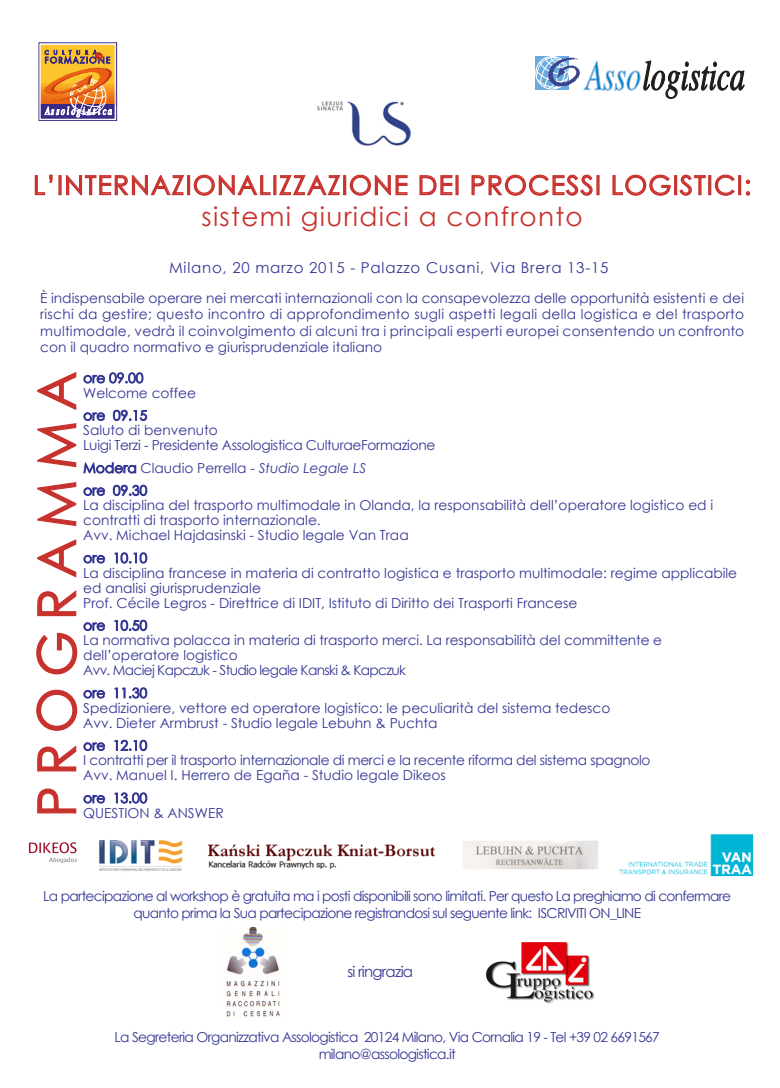
<style>
.page{position:relative;width:780px;height:1088px;background:#fff}
.page>*{position:absolute;margin:0;border:0;box-sizing:border-box;transform-origin:0 0}
.t1{font:26.25px/31.5px "Century Gothic";letter-spacing:.05em;color:#c8322e;text-align:center}
.t2{font:15px "Century Gothic";letter-spacing:.05em;color:#343694}
.t3{font:15px "Century Gothic";letter-spacing:-.05em;color:#343694}
.t4{font:13.75px/15px "Century Gothic";color:#343694}
.t5{font:13.75px/16.5px "Century Gothic";letter-spacing:-.05em;color:#343694;text-align:center}
.t6{font:13.75px/15px "Century Gothic";letter-spacing:-.025em;color:#343694}
.s1{font-style:italic}
</style>
<div class="page">
<svg style="left:34px;top:174px;width:19px;height:22px"></svg>
<div style="left:58px;top:175px;width:4px;height:20px;border:1px solid #c8322e"></div>
<svg style="left:66px;top:175px;width:118px;height:21px"></svg>
<div style="left:187px;top:175px;width:3px;height:20px;border:1px solid #c8322e"></div>
<svg style="left:193px;top:174px;width:78px;height:22px"></svg>
<div style="left:273px;top:175px;width:3px;height:20px;border:1px solid #c8322e"></div>
<svg style="left:279px;top:175px;width:62px;height:21px"></svg>
<div style="left:343px;top:175px;width:3px;height:20px;border:1px solid #c8322e"></div>
<svg style="left:349px;top:174px;width:59px;height:22px"></svg>
<svg style="left:419px;top:175px;width:34px;height:21px"></svg>
<div style="left:455px;top:175px;width:3px;height:20px;border:1px solid #c8322e"></div>
<svg style="left:471px;top:174px;width:122px;height:22px"></svg>
<svg style="left:612px;top:174px;width:59px;height:22px"></svg>
<div style="left:674px;top:175px;width:3px;height:20px;border:1px solid #c8322e"></div>
<svg style="left:679px;top:174px;width:27px;height:22px"></svg>
<div style="left:708px;top:175px;width:3px;height:20px;border:1px solid #c8322e"></div>
<svg style="left:714px;top:174px;width:21px;height:22px"></svg>
<div style="left:738px;top:175px;width:3px;height:20px;border:1px solid #c8322e"></div>
<svg style="left:745px;top:179px;width:6px;height:17px"></svg>
<svg style="left:535px;top:56px;width:209px;height:43px"></svg>
<svg style="left:39px;top:42px;width:78px;height:79px"></svg>
<svg style="left:42px;top:46px;width:71px;height:58px"></svg>
<div style="left:40px;top:104px;width:75px;height:15px;background:#372b85"></div>
<div style="left:40px;top:44px;width:75px;height:76px;border:1px solid #fff"></div>
<svg style="left:43px;top:49px;width:69px;height:72px"></svg>
<img style="left:317px;top:101px;width:94px;height:45px">
<svg style="left:37px;top:788px;width:40px;height:26px"></svg>
<svg style="left:37px;top:745px;width:40px;height:27px"></svg>
<svg style="left:37px;top:539px;width:40px;height:39px"></svg>
<svg style="left:37px;top:482px;width:40px;height:45px"></svg>
<svg style="left:37px;top:423px;width:40px;height:45px"></svg>
<svg style="left:37px;top:371px;width:40px;height:39px"></svg>
<svg style="left:83px;top:372px;width:61px;height:12px"></svg>
<svg style="left:83px;top:412px;width:22px;height:9px"></svg>
<svg style="left:113px;top:409px;width:34px;height:12px"></svg>
<svg style="left:83px;top:462px;width:53px;height:12px"></svg>
<svg style="left:83px;top:487px;width:22px;height:9px"></svg>
<svg style="left:113px;top:484px;width:34px;height:12px"></svg>
<svg style="left:83px;top:555px;width:22px;height:9px"></svg>
<svg style="left:114px;top:552px;width:33px;height:12px"></svg>
<svg style="left:36px;top:590px;width:69px;height:85px"></svg>
<svg style="left:114px;top:619px;width:33px;height:12px"></svg>
<svg style="left:36px;top:689px;width:69px;height:42px"></svg>
<svg style="left:114px;top:687px;width:33px;height:12px"></svg>
<svg style="left:83px;top:742px;width:22px;height:9px"></svg>
<svg style="left:114px;top:739px;width:33px;height:12px"></svg>
<svg style="left:83px;top:795px;width:22px;height:9px"></svg>
<svg style="left:114px;top:792px;width:33px;height:12px"></svg>
<img style="left:221px;top:926px;width:62px;height:91px">
<img style="left:486px;top:942px;width:109px;height:62px">
<img style="left:99px;top:840px;width:84px;height:31px">
<img style="left:207px;top:844px;width:229px;height:25px">
<img style="left:463px;top:841px;width:135px;height:28px">
<img style="left:28px;top:842px;width:49px;height:22px">
<img style="left:619px;top:834px;width:134px;height:42px">
<h1 class="t1" style="left:33px;top:169px;width:719px">L’INTERNAZIONALIZZAZIONE DEI PROCESSI LOGISTICI: sistemi giuridici a confronto</h1>
<p class="t2" style="left:169px;top:257px;width:441px">Milano, 20 marzo 2015 - Palazzo Cusani, Via Brera 13-15</p>
<p class="t4" style="left:40px;top:289px;width:705px;line-height:16.5px;text-align:justify">È indispensabile operare nei mercati internazionali con la consapevolezza delle opportunità esistenti e dei rischi da gestire; questo incontro di approfondimento sugli aspetti legali della logistica e del trasporto multimodale, vedrà il coinvolgimento di alcuni tra i principali esperti europei consentendo un confronto con il quadro normativo e giurisprudenziale italiano</p>
<p class="t4" style="left:83px;top:370px;width:114px">ore 09.00<br>Welcome coffee</p>
<p class="t6" style="left:83px;top:408px;width:353px">ore 09.15<br>Saluto di benvenuto<br>Luigi Terzi - Presidente Assologistica CulturaeFormazione</p>
<p class="t4" style="left:83px;top:456px;width:284px;line-height:22.5px">Modera Claudio Perrella - <span class="s1">Studio Legale LS </span>ore 09.30</p>
<p class="t4" style="left:83px;top:498px;width:631px">La disciplina del trasporto multimodale in Olanda, la responsabilità dell’operatore logistico ed i contratti di trasporto internazionale.<br>Avv. Michael Hajdasinski - Studio legale Van Traa</p>
<p class="t4" style="left:83px;top:550px;width:655px">ore 10.10<br>La disciplina francese in materia di contratto logistica e trasporto multimodale: regime applicabile ed analisi giurisprudenziale<br>Prof. Cécile Legros - Direttrice di IDIT, Istituto di Diritto dei Trasporti Francese</p>
<p class="t4" style="left:83px;top:618px;width:580px">ore 10.50<br>La normativa polacca in materia di trasporto merci. La responsabilità del committente e dell’operatore logistico<br>Avv. Maciej Kapczuk - Studio legale Kanski &amp; Kapczuk</p>
<p class="t4" style="left:83px;top:685px;width:528px">ore 11.30<br>Spedizioniere, vettore ed operatore logistico: le peculiarità del sistema tedesco<br>Avv. Dieter Armbrust - Studio legale Lebuhn &amp; Puchta</p>
<p class="t6" style="left:83px;top:738px;width:569px">ore 12.10<br>I contratti per il trasporto internazionale di merci e la recente riforma del sistema spagnolo<br>Avv. Manuel I. Herrero de Egaña - Studio legale Dikeos</p>
<p class="t4" style="left:83px;top:790px;width:142px">ore 13.00<br>QUESTION &amp; ANSWER</p>
<p class="t5" style="left:43px;top:888px;width:689px">La partecipazione al workshop è gratuita ma i posti disponibili sono limitati. Per questo La preghiamo di confermare quanto prima la Sua partecipazione registrandosi sul seguente link: ISCRIVITI ON_LINE</p>
<p class="t3" style="left:347px;top:961px;width:67px">si ringrazia</p>
<p class="t5" style="left:115px;top:1028px;width:546px">La Segreteria Organizzativa Assologistica 20124 Milano, Via Cornalia 19 - Tel +39 02 6691567 milano@assologistica.it</p>
</div>
